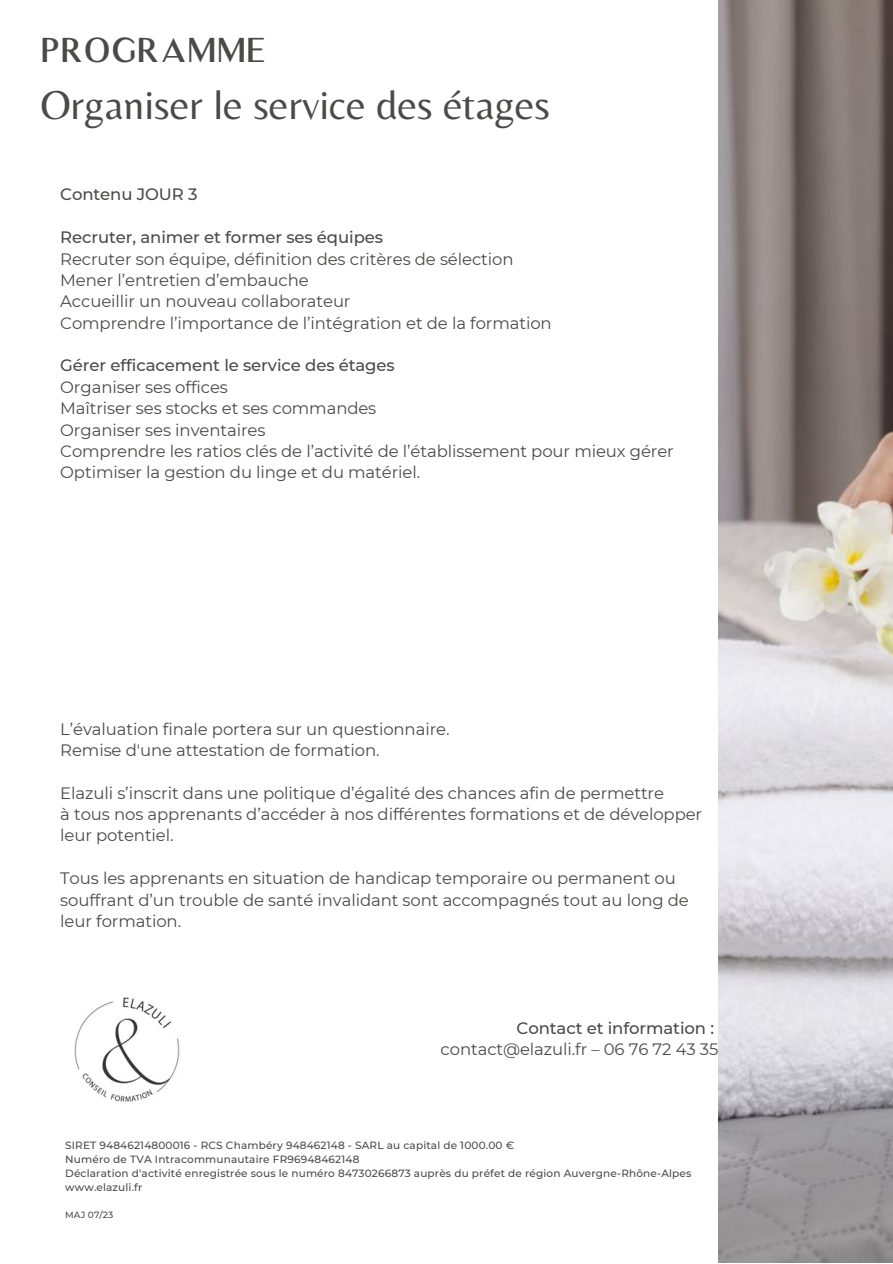
<style>
.page{position:relative;width:893px;height:1264px;background:#fff}
.page>*{position:absolute;margin:0;border:0;box-sizing:border-box;transform-origin:0 0}
.t1{font:42px "Belleza";color:#4a4a49}
.t2{font:600 33px "Luxia";color:#4a4a49}
.t3{font:16.5px/21.3px "Montserrat";letter-spacing:-.005em;color:#4a4a49}
.t4{font:500 16.5px "Montserrat";letter-spacing:-.005em;color:#4a4a49}
.t5{font:500 10.5px "Montserrat";letter-spacing:.015em;color:#4a4a49}
.t6{font:500 9px "Montserrat";letter-spacing:.015em;color:#4a4a49}
</style>
<div class="page">
<img style="left:74px;top:997px;width:106px;height:105px">
<img style="left:718px;top:0;width:174px;height:1262px">
<p class="t2" style="left:40px;top:30px;width:227px">PROGRAMME</p>
<p class="t1" style="left:40px;top:80px;width:511px">Organiser le service des étages</p>
<p class="t4" style="left:60px;top:184px;width:139px">Contenu JOUR 3</p>
<p class="t4" style="left:60px;top:227px;width:324px">Recruter, animer et former ses équipes</p>
<p class="t3" style="left:60px;top:248px;width:454px">Recruter son équipe, définition des critères de sélection</p>
<p class="t3" style="left:60px;top:269px;width:250px">Mener l’entretien d’embauche</p>
<p class="t3" style="left:60px;top:291px;width:292px">Accueillir un nouveau collaborateur</p>
<p class="t3" style="left:60px;top:312px;width:493px">Comprendre l’importance de l’intégration et de la formation</p>
<p class="t4" style="left:60px;top:355px;width:336px">Gérer efficacement le service des étages</p>
<p class="t3" style="left:60px;top:376px;width:169px">Organiser ses offices</p>
<p class="t3" style="left:60px;top:397px;width:317px">Maîtriser ses stocks et ses commandes</p>
<p class="t3" style="left:60px;top:419px;width:207px">Organiser ses inventaires</p>
<p class="t3" style="left:60px;top:440px;width:615px">Comprendre les ratios clés de l’activité de l’établissement pour mieux gérer</p>
<p class="t3" style="left:60px;top:461px;width:361px">Optimiser la gestion du linge et du matériel.</p>
<p class="t3" style="left:60px;top:718px;width:391px">L’évaluation finale portera sur un questionnaire.</p>
<p class="t3" style="left:60px;top:739px;width:321px">Remise d'une attestation de formation.</p>
<p class="t3" style="left:60px;top:782px;width:605px">Elazuli s’inscrit dans une politique d’égalité des chances afin de permettre</p>
<p class="t3" style="left:60px;top:803px;width:643px">à tous nos apprenants d’accéder à nos différentes formations et de développer leur potentiel.</p>
<p class="t3" style="left:60px;top:867px;width:630px">Tous les apprenants en situation de handicap temporaire ou permanent ou souffrant d’un trouble de santé invalidant sont accompagnés tout au long de leur formation.</p>
<p class="t4" style="left:516px;top:1017px;width:199px">Contact et information :</p>
<p class="t3" style="left:440px;top:1038px;width:279px">contact@elazuli.fr – 06 76 72 43 35</p>
<p class="t5" style="left:65px;top:1138px;width:450px">SIRET 94846214800016 - RCS Chambéry 948462148 - SARL au capital de 1000.00 €</p>
<p class="t5" style="left:65px;top:1152px;width:296px">Numéro de TVA Intracommunautaire FR96948462148</p>
<p class="t5" style="left:65px;top:1166px;width:627px">Déclaration d'activité enregistrée sous le numéro 84730266873 auprès du préfet de région Auvergne-Rhône-Alpes</p>
<p class="t5" style="left:65px;top:1181px;width:79px">www.elazuli.fr</p>
<p class="t6" style="left:65px;top:1208px;width:50px">MAJ 07/23</p>
</div>
